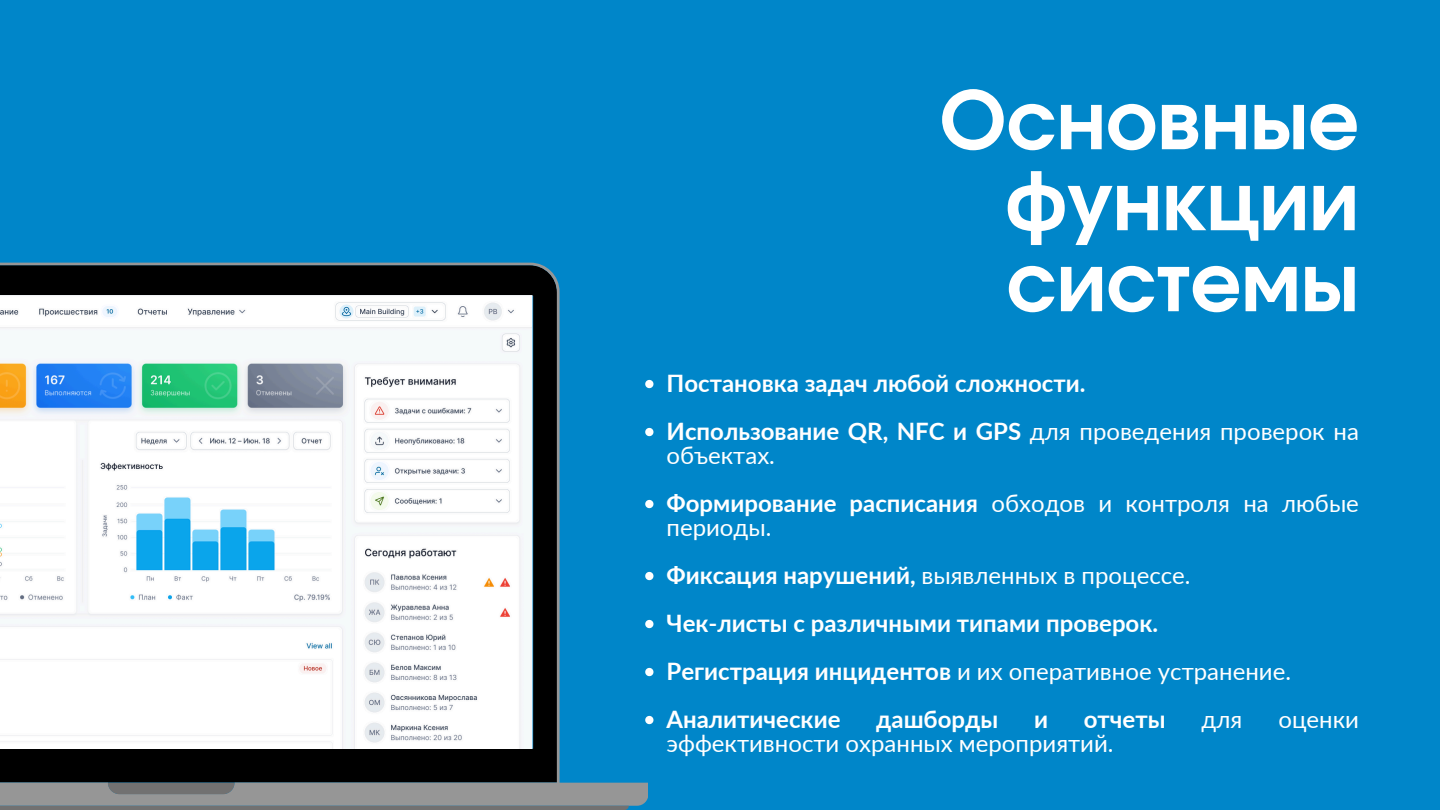
<style>
.page{position:relative;width:1440px;height:810px;background:#0086c9}
.page>*{position:absolute;margin:0;border:0;box-sizing:border-box;transform-origin:0 0}
.t1{font:700 80px/81px "Evolventa";color:#fff;text-align:justify}
.t2{font:24px/24px "Lato";color:#fff}
.t3{font:700 24px "Lato";color:#fff}
.s1{font-weight:700}
</style>
<div class="page">
<svg style="left:0;top:263px;width:648px;height:543px"></svg>
<svg style="left:108px;top:783px;width:127px;height:11px"></svg>
<hr style="left:0;top:806px;width:629px;height:4px;background:#727171">
<img style="left:0;top:296px;width:532px;height:453px">
<svg style="left:645px;top:380px;width:8px;height:8px"></svg>
<svg style="left:645px;top:428px;width:8px;height:8px"></svg>
<svg style="left:645px;top:500px;width:8px;height:8px"></svg>
<svg style="left:645px;top:572px;width:8px;height:8px"></svg>
<svg style="left:645px;top:620px;width:8px;height:8px"></svg>
<svg style="left:645px;top:668px;width:8px;height:8px"></svg>
<svg style="left:645px;top:716px;width:8px;height:8px"></svg>
<p class="t1" style="left:1005px;top:85px;width:355px;text-indent:-66px">Основные функции системы</p>
<p class="t3" style="left:667px;top:368px;width:420px">Постановка задач любой сложности.</p>
<p class="t2" style="left:667px;top:419px;width:694px"><span class="s1">Использование QR, NFC и GPS</span> для проведения проверок на объектах.</p>
<p class="t2" style="left:667px;top:491px;width:694px"><span class="s1">Формирование расписания</span> обходов и контроля на любые периоды.</p>
<p class="t2" style="left:667px;top:563px;width:526px"><span class="s1">Фиксация нарушений,</span> выявленных в процессе.</p>
<p class="t3" style="left:667px;top:608px;width:493px">Чек-листы с различными типами проверок.</p>
<p class="t2" style="left:667px;top:659px;width:626px"><span class="s1">Регистрация инцидентов</span> и их оперативное устранение.</p>
<p class="t3" style="left:667px;top:704px;width:175px">Аналитические</p>
<p class="t3" style="left:876px;top:704px;width:123px">дашборды</p>
<p class="t3" style="left:1034px;top:704px;width:15px">и</p>
<p class="t3" style="left:1084px;top:704px;width:83px">отчеты</p>
<p class="t2" style="left:1202px;top:707px;width:42px">для</p>
<p class="t2" style="left:1278px;top:707px;width:82px">оценки</p>
<p class="t2" style="left:667px;top:731px;width:449px">эффективности охранных мероприятий.</p>
</div>
